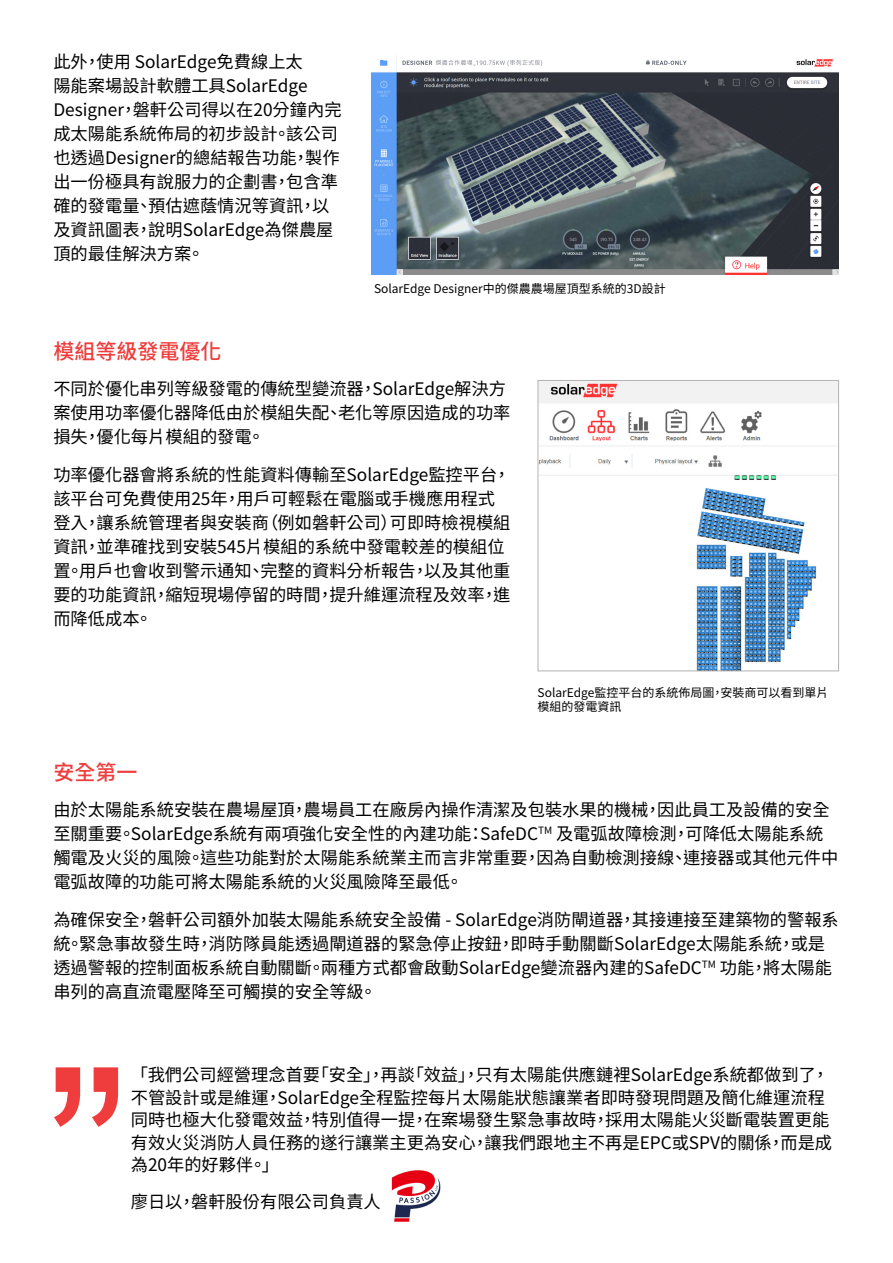
<style>
.page{position:relative;width:893px;height:1263px;background:#fff}
.page>*{position:absolute;margin:0;border:0;box-sizing:border-box;transform-origin:0 0}
._1_small_header{font:500 21px "Noto Sans TC";color:#ee3d3c}
._1_text_body{font:17.25px/24px "Noto Sans TC";color:#000}
._1_text_body-2{font:12px/14.4px "Noto Sans TC";color:#000}
</style>
<div class="page">
<img style="left:540px;top:382px;width:297px;height:287px">
<div style="left:538px;top:380px;width:301px;height:291px;border:1px solid #b3b3b3"></div>
<img style="left:372px;top:59px;width:467px;height:216px">
<svg style="left:92px;top:1067px;width:26px;height:60px"></svg>
<svg style="left:54px;top:1067px;width:26px;height:60px"></svg>
<img style="left:391px;top:1170px;width:50px;height:52px">
<p class="_1_text_body" style="left:96px;top:50px;width:208px">使用 SolarEdge免費線上太</p>
<p class="_1_text_body" style="left:53px;top:50px;width:36px">此外</p>
<p class="_1_text_body" style="left:53px;top:74px;width:256px">陽能案場設計軟體工具SolarEdge</p>
<p class="_1_text_body" style="left:133px;top:98px;width:210px">磐軒公司得以在20分鐘內完</p>
<p class="_1_text_body" style="left:84px;top:50px;width:19px">，</p>
<p class="_1_text_body" style="left:53px;top:98px;width:72px">Designer</p>
<p class="_1_text_body" style="left:120px;top:98px;width:19px">，</p>
<p class="_1_text_body" style="left:53px;top:122px;width:226px">成太陽能系統佈局的初步設計</p>
<p class="_1_text_body" style="left:286px;top:122px;width:53px">該公司</p>
<p class="_1_text_body" style="left:273px;top:122px;width:19px">。</p>
<p class="_1_text_body" style="left:286px;top:146px;width:53px;text-indent:-233px">也透過Designer的總結報告功能<br>包含準</p>
<p class="_1_text_body" style="left:305px;top:146px;width:36px">製作</p>
<p class="_1_text_body" style="left:292px;top:146px;width:19px">，</p>
<p class="_1_text_body" style="left:53px;top:170px;width:226px">出一份極具有說服力的企劃書</p>
<p class="_1_text_body" style="left:273px;top:170px;width:19px">，</p>
<p class="_1_text_body" style="left:148px;top:194px;width:157px">預估遮蔭情況等資訊</p>
<p class="_1_text_body" style="left:53px;top:194px;width:88px">確的發電量</p>
<p class="_1_text_body" style="left:312px;top:194px;width:19px">以</p>
<p class="_1_text_body" style="left:299px;top:194px;width:19px">，</p>
<p class="_1_text_body" style="left:135px;top:194px;width:19px">、</p>
<p class="_1_text_body" style="left:53px;top:218px;width:88px">及資訊圖表</p>
<p class="_1_text_body" style="left:148px;top:218px;width:187px">說明SolarEdge為傑農屋</p>
<p class="_1_text_body" style="left:135px;top:218px;width:19px">，</p>
<p class="_1_text_body" style="left:53px;top:242px;width:139px">頂的最佳解決方案</p>
<p class="_1_text_body" style="left:187px;top:242px;width:19px">。</p>
<p class="_1_small_header" style="left:53px;top:340px;width:169px">模組等級發電優化</p>
<p class="_1_text_body-2" style="left:374px;top:282px;width:293px">SolarEdge Designer中的傑農農場屋頂型系統的3D設計</p>
<p class="_1_text_body" style="left:338px;top:377px;width:174px;text-indent:-285px">不同於優化串列等級發電的傳統型變流器<br>老化等原因造成的功率</p>
<p class="_1_text_body" style="left:372px;top:377px;width:135px">SolarEdge解決方</p>
<p class="_1_text_body" style="left:360px;top:377px;width:19px">，</p>
<p class="_1_text_body" style="left:247px;top:401px;width:83px;text-indent:-194px">案使用功率優化器降低由於模組失配。</p>
<p class="_1_text_body" style="left:325px;top:401px;width:19px">、</p>
<p class="_1_text_body" style="left:96px;top:425px;width:157px">優化每片模組的發電</p>
<p class="_1_text_body" style="left:53px;top:425px;width:36px">損失</p>
<p class="_1_text_body" style="left:84px;top:425px;width:19px">，</p>
<p class="_1_text_body" style="left:53px;top:463px;width:445px;text-align:right">功率優化器會將系統的性能資料傳輸至SolarEdge監控平台用戶可輕鬆在電腦或手機應用程式</p>
<p class="_1_text_body" style="left:493px;top:463px;width:19px">，</p>
<p class="_1_text_body" style="left:53px;top:487px;width:176px">該平台可免費使用25年</p>
<p class="_1_text_body" style="left:223px;top:487px;width:19px">，</p>
<p class="_1_text_body" style="left:261px;top:511px;width:138px">（例如磐軒公司）</p>
<p class="_1_text_body" style="left:96px;top:511px;width:174px">讓系統管理者與安裝商</p>
<p class="_1_text_body" style="left:390px;top:511px;width:122px">可即時檢視模組</p>
<p class="_1_text_body" style="left:53px;top:511px;width:36px">登入</p>
<p class="_1_text_body" style="left:84px;top:511px;width:19px">，</p>
<p class="_1_text_body" style="left:96px;top:535px;width:410px">並準確找到安裝545片模組的系統中發電較差的模組位</p>
<p class="_1_text_body" style="left:53px;top:535px;width:36px">資訊</p>
<p class="_1_text_body" style="left:84px;top:535px;width:19px">，</p>
<p class="_1_text_body" style="left:260px;top:559px;width:157px">完整的資料分析報告</p>
<p class="_1_text_body" style="left:79px;top:559px;width:174px">用戶也會收到警示通知</p>
<p class="_1_text_body" style="left:424px;top:559px;width:88px">以及其他重</p>
<p class="_1_text_body" style="left:53px;top:559px;width:19px">置</p>
<p class="_1_text_body" style="left:66px;top:559px;width:19px">。</p>
<p class="_1_text_body" style="left:411px;top:559px;width:19px">，</p>
<p class="_1_text_body" style="left:247px;top:559px;width:19px">、</p>
<p class="_1_text_body" style="left:329px;top:583px;width:157px">提升維運流程及效率</p>
<p class="_1_text_body" style="left:165px;top:583px;width:157px">縮短現場停留的時間</p>
<p class="_1_text_body" style="left:53px;top:583px;width:105px;text-align:right">要的功能資訊。</p>
<p class="_1_text_body" style="left:493px;top:583px;width:19px">進</p>
<p class="_1_text_body" style="left:153px;top:583px;width:19px">，</p>
<p class="_1_text_body" style="left:316px;top:583px;width:19px">，</p>
<p class="_1_text_body" style="left:480px;top:583px;width:19px">，</p>
<p class="_1_text_body" style="left:53px;top:607px;width:88px">而降低成本</p>
<p class="_1_small_header" style="left:53px;top:760px;width:85px">安全第一</p>
<p class="_1_text_body-2" style="left:720px;top:685px;width:110px">安裝商可以看到單片</p>
<p class="_1_text_body-2" style="left:538px;top:685px;width:178px">SolarEdge監控平台的系統佈局圖模組的發電資訊</p>
<p class="_1_text_body-2" style="left:711px;top:685px;width:13px">，</p>
<p class="_1_text_body" style="left:303px;top:797px;width:346px">農場員工在廠房內操作清潔及包裝水果的機械</p>
<p class="_1_text_body" style="left:53px;top:797px;width:243px">由於太陽能系統安裝在農場屋頂</p>
<p class="_1_text_body" style="left:657px;top:797px;width:174px">因此員工及設備的安全</p>
<p class="_1_text_body" style="left:291px;top:797px;width:19px">，</p>
<p class="_1_text_body" style="left:644px;top:797px;width:19px">，</p>
<p class="_1_text_body" style="left:131px;top:821px;width:342px">SolarEdge系統有兩項強化安全性的內建功能</p>
<p class="_1_text_body" style="left:480px;top:821px;width:198px">SafeDC<sup>TM</sup> 及電弧故障檢測</p>
<p class="_1_text_body" style="left:685px;top:821px;width:140px">可降低太陽能系統</p>
<p class="_1_text_body" style="left:53px;top:821px;width:70px">至關重要</p>
<p class="_1_text_body" style="left:467px;top:821px;width:19px">：</p>
<p class="_1_text_body" style="left:118px;top:821px;width:19px">。</p>
<p class="_1_text_body" style="left:672px;top:821px;width:19px">，</p>
<p class="_1_text_body" style="left:53px;top:845px;width:139px">觸電及火災的風險</p>
<p class="_1_text_body" style="left:200px;top:845px;width:329px">這些功能對於太陽能系統業主而言非常重要</p>
<p class="_1_text_body" style="left:536px;top:845px;width:139px">因為自動檢測接線</p>
<p class="_1_text_body" style="left:683px;top:845px;width:157px">連接器或其他元件中</p>
<p class="_1_text_body" style="left:187px;top:845px;width:19px">。</p>
<p class="_1_text_body" style="left:523px;top:845px;width:19px">，</p>
<p class="_1_text_body" style="left:670px;top:845px;width:19px">、</p>
<p class="_1_text_body" style="left:53px;top:869px;width:398px">電弧故障的功能可將太陽能系統的火災風險降至最低</p>
<p class="_1_text_body" style="left:446px;top:869px;width:19px">。</p>
<p class="_1_text_body" style="left:632px;top:908px;width:208px">其接連接至建築物的警報系</p>
<p class="_1_text_body" style="left:53px;top:908px;width:88px">為確保安全</p>
<p class="_1_text_body" style="left:148px;top:908px;width:476px">磐軒公司額外加裝太陽能系統安全設備 - SolarEdge消防閘道器</p>
<p class="_1_text_body" style="left:135px;top:908px;width:19px">，</p>
<p class="_1_text_body" style="left:619px;top:908px;width:19px">，</p>
<p class="_1_text_body" style="left:209px;top:932px;width:295px">消防隊員能透過閘道器的緊急停止按鈕</p>
<p class="_1_text_body" style="left:53px;top:932px;width:19px">統</p>
<p class="_1_text_body" style="left:510px;top:932px;width:273px">即時手動關斷SolarEdge太陽能系統</p>
<p class="_1_text_body" style="left:79px;top:932px;width:122px">緊急事故發生時</p>
<p class="_1_text_body" style="left:791px;top:932px;width:36px">或是</p>
<p class="_1_text_body" style="left:66px;top:932px;width:19px">。</p>
<p class="_1_text_body" style="left:196px;top:932px;width:19px">，</p>
<p class="_1_text_body" style="left:498px;top:932px;width:19px">，</p>
<p class="_1_text_body" style="left:778px;top:932px;width:19px">，</p>
<p class="_1_text_body" style="left:321px;top:956px;width:435px">兩種方式都會啟動SolarEdge變流器內建的SafeDC<sup>TM</sup> 功能</p>
<p class="_1_text_body" style="left:53px;top:956px;width:260px">透過警報的控制面板系統自動關斷</p>
<p class="_1_text_body" style="left:763px;top:956px;width:71px">將太陽能</p>
<p class="_1_text_body" style="left:308px;top:956px;width:19px">。</p>
<p class="_1_text_body" style="left:750px;top:956px;width:19px">，</p>
<p class="_1_text_body" style="left:53px;top:980px;width:312px">串列的高直流電壓降至可觸摸的安全等級</p>
<p class="_1_text_body" style="left:360px;top:980px;width:19px">。</p>
<p class="_1_text_body" style="left:475px;top:1063px;width:342px">只有太陽能供應鏈裡SolarEdge系統都做到了</p>
<p class="_1_text_body" style="left:277px;top:1064px;width:549px;line-height:22.5px;text-indent:-147px">「我們公司經營理念首要<br>SolarEdge全程監控每片太陽能狀態讓業者即時發現問題及簡化維運流程</p>
<p class="_1_text_body" style="left:312px;top:1063px;width:74px">「安全，」</p>
<p class="_1_text_body" style="left:407px;top:1063px;width:74px">「效益，」</p>
<p class="_1_text_body" style="left:381px;top:1063px;width:36px">再談</p>
<p class="_1_text_body" style="left:812px;top:1063px;width:19px">，</p>
<p class="_1_text_body" style="left:131px;top:1086px;width:139px">不管設計或是維運</p>
<p class="_1_text_body" style="left:264px;top:1086px;width:19px">，</p>
<p class="_1_text_body" style="left:424px;top:1108px;width:174px">在案場發生緊急事故時</p>
<p class="_1_text_body" style="left:131px;top:1108px;width:174px">同時也極大化發電效益</p>
<p class="_1_text_body" style="left:312px;top:1108px;width:105px">特別值得一提</p>
<p class="_1_text_body" style="left:605px;top:1108px;width:226px">採用太陽能火災斷電裝置更能</p>
<p class="_1_text_body" style="left:299px;top:1108px;width:19px">，</p>
<p class="_1_text_body" style="left:411px;top:1108px;width:19px">，</p>
<p class="_1_text_body" style="left:592px;top:1108px;width:19px">，</p>
<p class="_1_text_body" style="left:484px;top:1131px;width:289px">讓我們跟地主不再是EPC或SPV的關係</p>
<p class="_1_text_body" style="left:262px;top:1131px;width:216px;line-height:22.5px;text-indent:-131px">有效火災消防人員任務的遂行讓業主更為安心「</p>
<p class="_1_text_body" style="left:780px;top:1131px;width:53px">而是成</p>
<p class="_1_text_body" style="left:471px;top:1131px;width:19px">，</p>
<p class="_1_text_body" style="left:767px;top:1131px;width:19px">，</p>
<p class="_1_text_body" style="left:131px;top:1153px;width:124px">為20年的好夥伴</p>
<p class="_1_text_body" style="left:191px;top:1190px;width:191px">磐軒股份有限公司負責人</p>
<p class="_1_text_body" style="left:249px;top:1153px;width:19px">。</p>
<p class="_1_text_body" style="left:131px;top:1190px;width:53px">廖日以</p>
<p class="_1_text_body" style="left:178px;top:1190px;width:19px">，</p>
</div>
